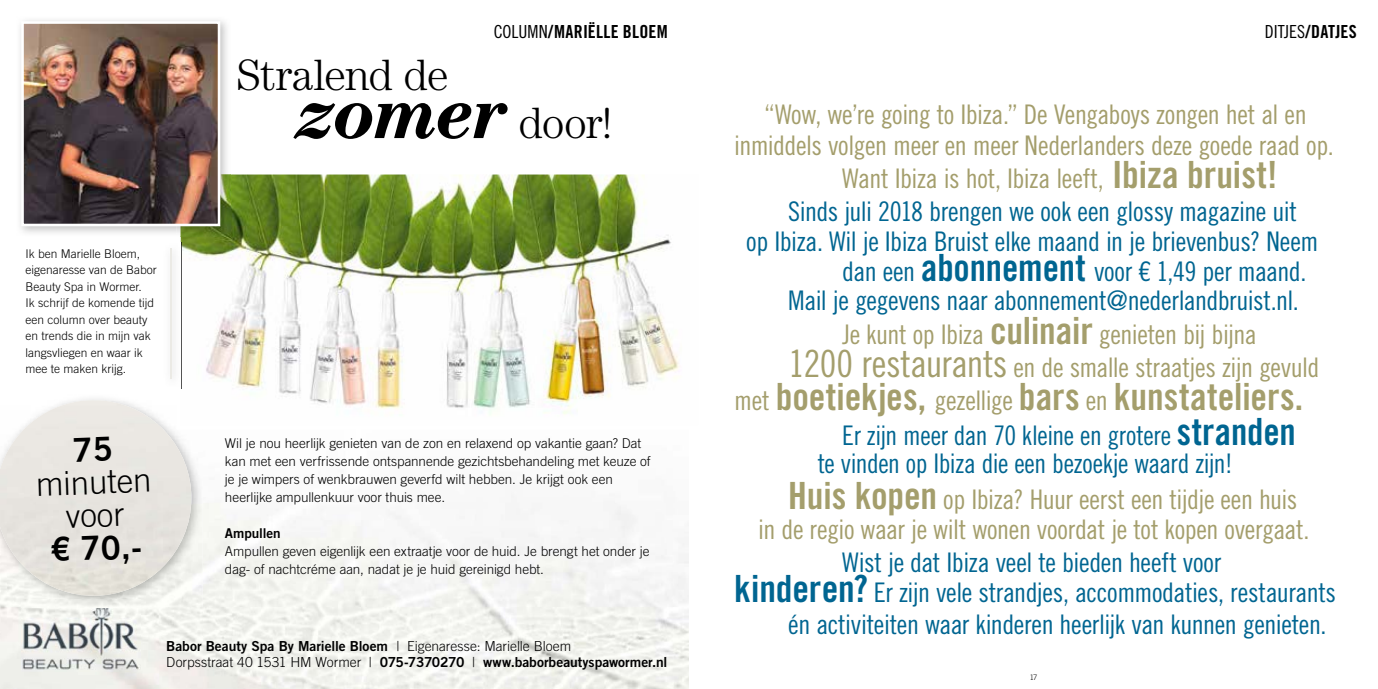
<style>
.page{position:relative;width:1378px;height:689px;background:#fff}
.page>*{position:absolute;margin:0;border:0;box-sizing:border-box;transform-origin:0 0}
.t1{font:italic 700 72.6px "Century LT";letter-spacing:-.03em;color:#000}
.t2{font:300 44.1px "Century LT";letter-spacing:-.02em;color:#000}
.t3{font:37.5px "Trade Gothic LT Std Bd Cn 20";color:#a49e6c}
.t4{font:300 33px/33px "Trade Gothic LT Std";color:#000;text-align:center}
.t5{font:33px "Trade Gothic LT Std Bd 2";color:#000}
.t6{font:27px/28.5px "Trade Gothic LT Std Cn 18";letter-spacing:-.015em;color:#006591}
.t7{font:27px/33px "Trade Gothic LT Std Cn 18";letter-spacing:-.015em;color:#a49e6c;text-align:center}
.t8{font:18px "Trade Gothic LT Std Bd Cn 20";letter-spacing:.01em;color:#000}
.t9{font:13.8px/16.5px "Trade Gothic LT Std Bd 2";letter-spacing:-.005em;color:#000}
.t10{font:300 13.5px/18px "Trade Gothic LT Std";letter-spacing:-.005em;color:#000}
.t11{font:13.5px "Trade Gothic LT Std Bd 2";letter-spacing:-.005em;color:#000}
.t12{font:300 12px/16.5px "Trade Gothic LT Std";color:#000}
.t13{font:300 7.5px "Trade Gothic LT Std";color:#000}
.s1{font-family:"Trade Gothic LT Std Cn 18"}
.s2{font-weight:300;font-style:normal;font-size:44.1px}
.s3{font-family:"Trade Gothic LT Std";font-weight:300}
.s4{font-family:"Trade Gothic LT Std Bd Cn 20";font-size:37.5px}
.s5{font-size:37.5px}
.s6{font-family:"Trade Gothic LT Std Cn 18";font-size:27px}
</style>
<div class="page">
<img style="left:159px;top:495px;width:530px;height:194px">
<img style="left:180px;top:174px;width:499px;height:241px">
<img style="left:21px;top:607px;width:119px;height:64px">
<img style="left:20px;top:20px;width:207px;height:213px">
<img style="left:176px;top:170px;width:55px;height:67px">
<img style="left:25px;top:25px;width:191px;height:197px">
<div style="left:21px;top:21px;width:199px;height:205px;border:3px solid #fff"></div>
<img style="left:0;top:460px;width:203px;height:147px">
<img style="left:180px;top:394px;width:23px;height:21px">
<svg style="left:82px;top:400px;width:23px;height:1px"></svg>
<img style="left:0;top:401px;width:191px;height:195px">
<img style="left:170px;top:243px;width:11px;height:145px">
<hr style="left:170px;top:248px;width:1px;height:130px;background:#ebeae5">
<svg style="left:74px;top:436px;width:37px;height:25px"></svg>
<h2 class="t2" style="left:236px;top:49px;width:214px">Stralend de</h2>
<p class="t8" style="left:494px;top:21px;width:175px"><span class="s1">COLUMN</span>/MARIËLLE BLOEM</p>
<h1 class="t1" style="left:296px;top:71px;width:318px">zomer <span class="s2">door!</span></h1>
<p class="t12" style="left:26px;top:245px;width:133px">Ik ben Marielle Bloem, eigenaresse van de Babor<br>Beauty Spa in Wormer.<br>Ik schrijf de komende tijd een column over beauty en trends die in mijn vak langsvliegen en waar ik mee te maken krijg.</p>
<p class="t4" style="left:35px;top:467px;width:117px;rotate:-2deg">minuten voor</p>
<p class="t5" style="left:50px;top:529px;width:93px;rotate:-2deg">€ 70,-</p>
<p class="t10" style="left:225px;top:434px;width:427px">Wil je nou heerlijk genieten van de zon en relaxend op vakantie gaan? Dat kan met een verfrissende ontspannende gezichtsbehandeling met keuze of je je wimpers of wenkbrauwen geverfd wilt hebben. Je krijgt ook een heerlijke ampullenkuur voor thuis mee.</p>
<p class="t11" style="left:225px;top:525px;width:57px">Ampullen</p>
<p class="t10" style="left:225px;top:542px;width:426px">Ampullen geven eigenlijk een extraatje voor de huid. Je brengt het onder je dag- of nachtcréme aan, nadat je je huid gereinigd hebt.</p>
<p class="t9" style="left:166px;top:637px;width:502px">Babor Beauty Spa By Marielle Bloem <span class="s3">| Eigenaresse: Marielle Bloem<br>Dorpsstraat 40 1531 HM Wormer |</span> 075-7370270 <span class="s3">|</span> www.baborbeautyspawormer.nl</p>
<p class="t8" style="left:1265px;top:21px;width:93px"><span class="s1">DITJES</span>/DATJES</p>
<p class="t7" style="left:764px;top:97px;width:544px">“Wow, we’re going to Ibiza.” De Vengaboys zongen het al en</p>
<p class="t7" style="left:734px;top:129px;width:601px">inmiddels volgen meer en meer Nederlanders deze goede raad op.</p>
<p class="t7" style="left:842px;top:162px;width:437px">Want Ibiza is hot, Ibiza leeft, <span class="s4">Ibiza bruist!</span></p>
<p class="t6" style="left:788px;top:197px;width:510px">Sinds juli 2018 brengen we ook een glossy magazine uit</p>
<p class="t6" style="left:746px;top:227px;width:573px">op Ibiza. Wil je Ibiza Bruist elke maand in je brievenbus? Neem</p>
<p class="t6" style="left:842px;top:257px;width:465px">dan een <span class="s4">abonnement</span> voor € 1,49 per maand.</p>
<p class="t6" style="left:788px;top:286px;width:512px">Mail je gegevens naar abonnement@nederlandbruist.nl.</p>
<p class="t7" style="left:788px;top:318px;width:533px">Je kunt op Ibiza <span class="s4">culinair</span> genieten bij bijna<br><span class="s5">1200 restaurants</span> en de smalle straatjes zijn gevuld</p>
<h3 class="t3" style="left:734px;top:374px;width:570px"><span class="s6">met</span> boetiekjes, <span class="s6">gezellige</span> bars <span class="s6">en</span> kunstateliers.</h3>
<p class="t6" style="left:817px;top:421px;width:480px;text-indent:25px">Er zijn meer dan 70 kleine en grotere <span class="s4">stranden </span>te vinden op Ibiza die een bezoekje waard zijn!</p>
<p class="t7" style="left:758px;top:484px;width:552px;line-height:30px;text-align:left;text-indent:30px"><span class="s4">Huis kopen</span> op Ibiza? Huur eerst een tijdje een huis in de regio waar je wilt wonen voordat je tot kopen overgaat.</p>
<p class="t6" style="left:842px;top:548px;width:380px">Wist je dat Ibiza veel te bieden heeft voor</p>
<p class="t6" style="left:734px;top:578px;width:603px"><span class="s4">kinderen?</span> Er zijn vele strandjes, accommodaties, restaurants</p>
<p class="t6" style="left:788px;top:610px;width:540px">én activiteiten waar kinderen heerlijk van kunnen genieten.</p>
<p class="t13" style="left:1029px;top:672px;width:9px">17</p>
</div>
